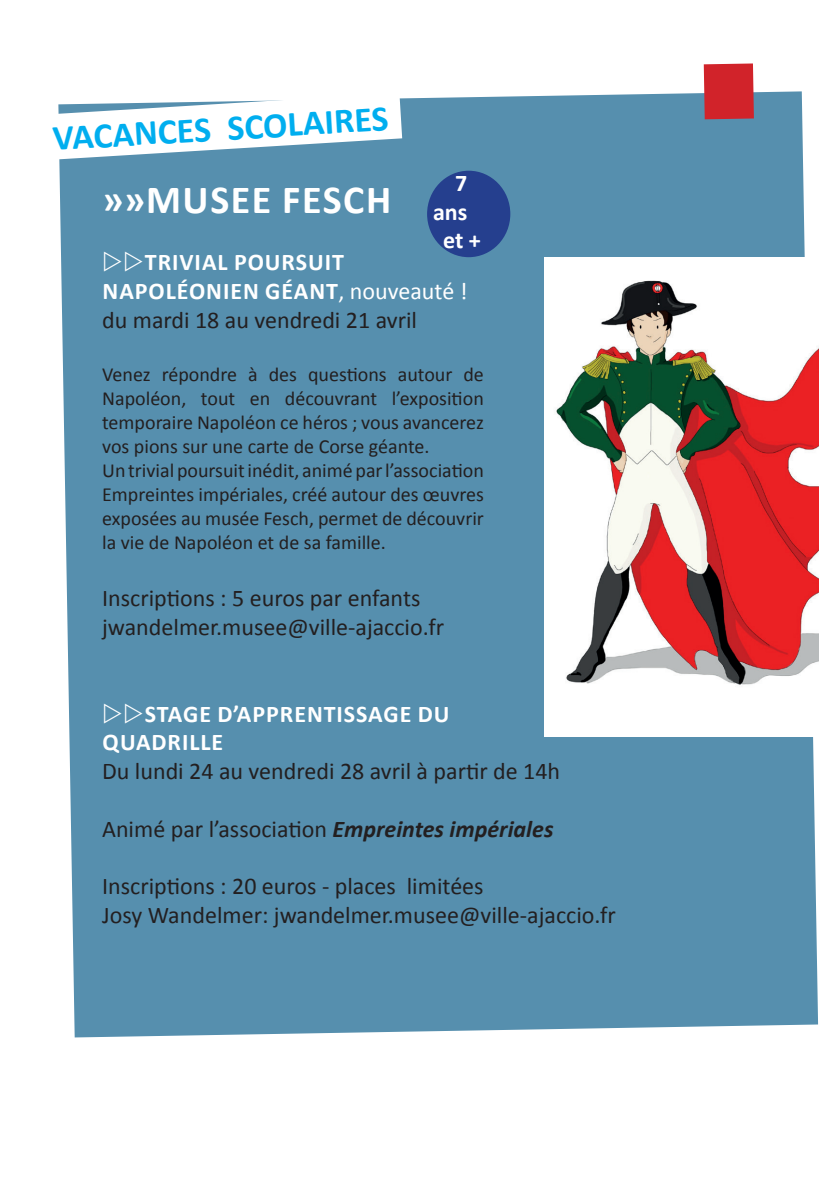
<style>
.page{position:relative;width:840px;height:1191px;background:#fff}
.page>*{position:absolute;margin:0;border:0;box-sizing:border-box;transform-origin:0 0}
.t1{font:700 40px "Calibri";letter-spacing:.04em;color:#fff}
.t2{font:700 36px "Calibri";color:#00aeef}
.t3{font:24px/28.8px "Calibri";color:#231f20}
.t4{font:700 24px/28.8px "Calibri";letter-spacing:.04em;color:#fff}
.t5{font:20px/24px "Calibri";color:#231f20}
.s1{font-weight:400}
.s2{font-weight:400;color:#231f20}
.s3{font-weight:700;font-style:italic}
</style>
<div class="page">
<div style="left:59px;top:91px;width:758px;height:946px;background:#568fae"></div>
<img style="left:544px;top:257px;width:273px;height:479px">
<div style="left:703px;top:63px;width:50px;height:56px;background:#d1232a"></div>
<div style="left:427px;top:171px;width:83px;height:86px;background:#253f8e;border-radius:50%"></div>
<svg style="left:58px;top:93px;width:344px;height:67px"></svg>
<svg style="left:104px;top:251px;width:39px;height:20px"></svg>
<svg style="left:104px;top:702px;width:39px;height:21px"></svg>
<h2 class="t2" style="left:51px;top:117px;width:338px;rotate:-4deg">VACANCES SCOLAIRES</h2>
<h1 class="t1" style="left:102px;top:174px;width:290px">»»MUSEE FESCH</h1>
<p class="t4" style="left:433px;top:168px;width:49px;text-align:center">7 ans et +</p>
<p class="t4" style="left:102px;top:248px;width:367px;text-indent:43px">TRIVIAL POURSUIT<br>NAPOLÉONIEN GÉANT<span class="s1">, nouveauté ! </span><span class="s2">du mardi 18 au vendredi 21 avril</span></p>
<p class="t5" style="left:102px;top:362px;width:383px">Venez répondre à des questions autour de Napoléon, tout en découvrant l’exposition temporaire Napoléon ce héros ; vous avancerez vos pions sur une carte de Corse géante.<br>Un trivial poursuit inédit, animé par l’association Empreintes impériales, créé autour des œuvres exposées au musée Fesch, permet de découvrir la vie de Napoléon et de sa famille.</p>
<p class="t3" style="left:102px;top:584px;width:343px">Inscriptions : 5 euros par enfants jwandelmer.musee@ville-ajaccio.fr</p>
<p class="t4" style="left:103px;top:699px;width:348px;text-indent:42px">STAGE D’APPRENTISSAGE DU<br>QUADRILLE</p>
<p class="t3" style="left:102px;top:757px;width:459px">Du lundi 24 au vendredi 28 avril à partir de 14h</p>
<p class="t3" style="left:102px;top:814px;width:452px">Animé par l’association <span class="s3">Empreintes impériales</span></p>
<p class="t3" style="left:102px;top:872px;width:515px">Inscriptions : 20 euros - places limitées<br>Josy Wandelmer: jwandelmer.musee@ville-ajaccio.fr</p>
</div>
